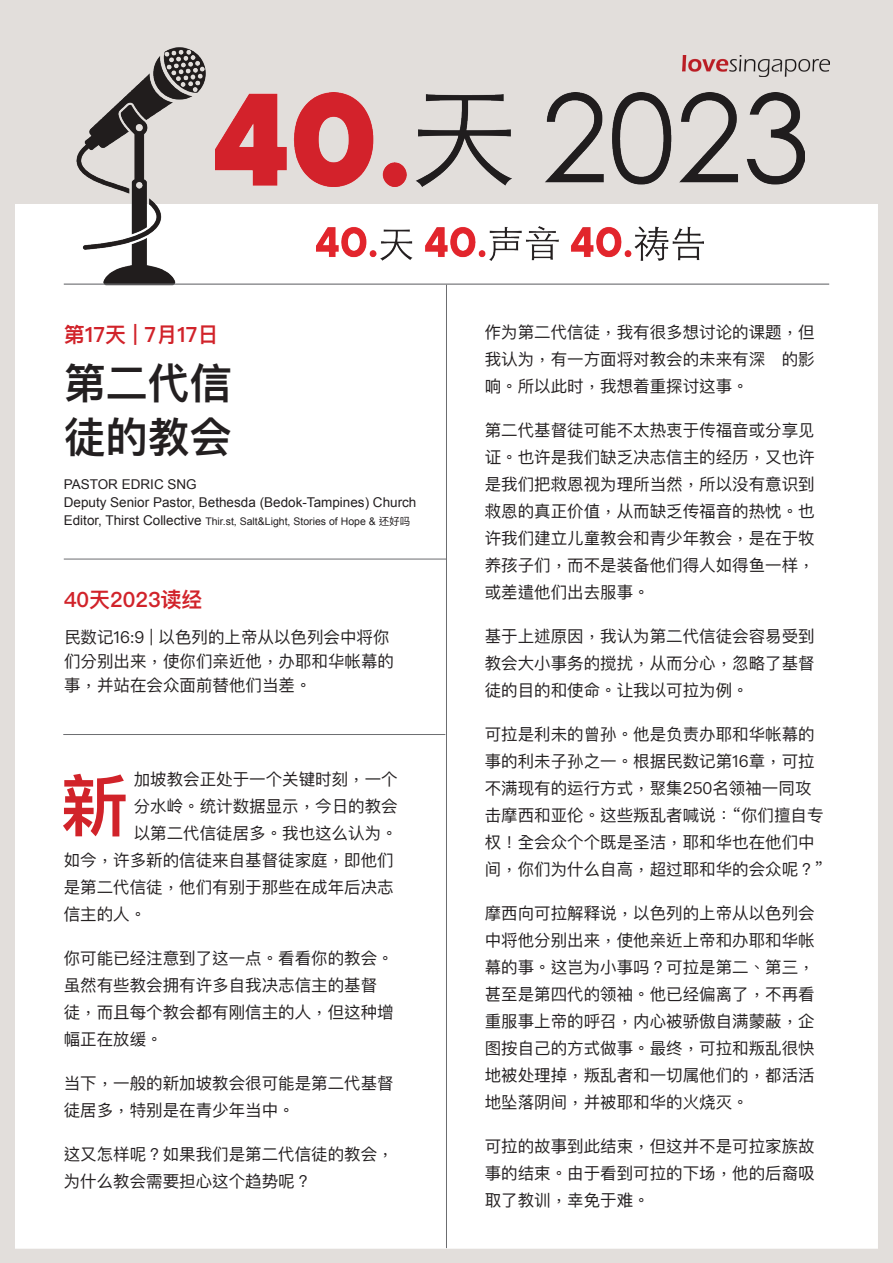
<style>
.page{position:relative;width:893px;height:1263px;background:#fff}
.page>*{position:absolute;margin:0;border:0;box-sizing:border-box;transform-origin:0 0}
.t1{font:600 67.5px "Ping Fang HK";color:#d1232a}
.t2{font:600 42px/54px "Ping Fang HK";color:#231f20}
.t3{font:600 21px "Ping Fang HK";color:#d1232a}
.t4{font:600 21px "Ping Fang TC";color:#d1232a}
.t5{font:16.5px/27px "Ping Fang HK";color:#231f20;text-align:justify}
.t6{font:16.5px/24px "Ping Fang TC";color:#231f20}
.t7{font:13.5px/18px "Arial";color:#231f20}
.t8{font:10.5px "Arial";color:#231f20}
.s1{font-size:13.5px}
.s2{font-family:"Ping Fang HK"}
</style>
<div class="page">
<div style="left:0;top:0;width:893px;height:204px;background:#e2dedb"></div>
<img style="left:75px;top:47px;width:131px;height:239px">
<img style="left:682px;top:55px;width:147px;height:22px">
<hr style="left:64px;top:284px;width:765px;height:1px;background:#6c6d70">
<img style="left:215px;top:93px;width:590px;height:94px">
<img style="left:316px;top:226px;width:388px;height:35px">
<hr style="left:446px;top:285px;width:1px;height:963px;background:#6c6d70">
<div style="left:0;top:1px;width:893px;height:1262px;border:15px solid #e2dedb"></div>
<hr style="left:64px;top:559px;width:382px;height:1px;background:#6c6d70">
<hr style="left:63px;top:734px;width:382px;height:1px;background:#6c6d70">
<p class="t3" style="left:64px;top:322px;width:156px">第17天 | 7月17日</p>
<h2 class="t2" style="left:64px;top:356px;width:169px">第二代信徒的教会</h2>
<p class="t7" style="left:64px;top:476px;width:354px">PASTOR EDRIC SNG<br>Deputy Senior Pastor, Bethesda (Bedok-Tampines) Church</p>
<p class="t8" style="left:64px;top:515px;width:348px"><span class="s1">Editor, Thirst Collective</span> Thir.st, Salt&amp;Light, Stories of Hope &amp; <span class="s2">还好吗</span></p>
<p class="t4" style="left:64px;top:586px;width:140px">40天2023读经</p>
<p class="t6" style="left:64px;top:625px;width:332px">民数记16:9 | 以色列的上帝从以色列会中将你们分别出来，使你们亲近他，办耶和华帐幕的事，并站在会众面前替他们当差。</p>
<p class="t5" style="left:134px;top:765px;width:265px">加坡教会正处于一个关键时刻，一个</p>
<p class="t5" style="left:134px;top:792px;width:265px">分水岭。统计数据显示，今日的教会</p>
<p class="t5" style="left:134px;top:819px;width:265px">以第二代信徒居多。我也这么认为。</p>
<p class="t5" style="left:64px;top:846px;width:332px">如今，许多新的信徒来自基督徒家庭，即他们</p>
<p class="t5" style="left:64px;top:873px;width:332px">是第二代信徒，他们有别于那些在成年后决志</p>
<p class="t5" style="left:64px;top:900px;width:84px">信主的人。</p>
<p class="t5" style="left:64px;top:944px;width:332px;text-align:left">你可能已经注意到了这一点。看看你的教会。虽然有些教会拥有许多自我决志信主的基督徒，而且每个教会都有刚信主的人，但这种增幅正在放缓。</p>
<p class="t5" style="left:64px;top:1069px;width:332px">当下，一般的新加坡教会很可能是第二代基督徒居多，特别是在青少年当中。</p>
<p class="t5" style="left:64px;top:1140px;width:332px">这又怎样呢？如果我们是第二代信徒的教会，为什么教会需要担心这个趋势呢？</p>
<h1 class="t1" style="left:61px;top:764px;width:69px">新</h1>
<p class="t5" style="left:485px;top:318px;width:331px">作为第二代信徒，我有很多想讨论的课题，但我认为，有一方面将对教会的未来有深远的影响。所以此时，我想着重探讨这事。</p>
<p class="t5" style="left:485px;top:416px;width:331px">第二代基督徒可能不太热衷于传福音或分享见证。也许是我们缺乏决志信主的经历，又也许是我们把救恩视为理所当然，所以没有意识到救恩的真正价值，从而缺乏传福音的热忱。也许我们建立儿童教会和青少年教会，是在于牧养孩子们，而不是装备他们得人如得鱼一样，或差遣他们出去服事。</p>
<p class="t5" style="left:485px;top:622px;width:331px">基于上述原因，我认为第二代信徒会容易受到教会大小事务的搅扰，从而分心，忽略了基督徒的目的和使命。让我以可拉为例。</p>
<p class="t5" style="left:485px;top:720px;width:340px;text-align:left">可拉是利未的曾孙。他是负责办耶和华帐幕的事的利未子孙之一。根据民数记第16章，可拉不满现有的运行方式，聚集250名领袖一同攻击摩西和亚伦。这些叛乱者喊说：“你们擅自专权！全会众个个既是圣洁，耶和华也在他们中间，你们为什么自高，超过耶和华的会众呢？”</p>
<p class="t5" style="left:485px;top:899px;width:331px">摩西向可拉解释说，以色列的上帝从以色列会中将他分别出来，使他亲近上帝和办耶和华帐幕的事。这岂为小事吗？可拉是第二、第三，甚至是第四代的领袖。他已经偏离了，不再看重服事上帝的呼召，内心被骄傲自满蒙蔽，企图按自己的方式做事。最终，可拉和叛乱很快地被处理掉，叛乱者和一切属他们的，都活活地坠落阴间，并被耶和华的火烧灭。</p>
<p class="t5" style="left:485px;top:1132px;width:331px">可拉的故事到此结束，但这并不是可拉家族故事的结束。由于看到可拉的下场，他的后裔吸取了教训，幸免于难。</p>
</div>
